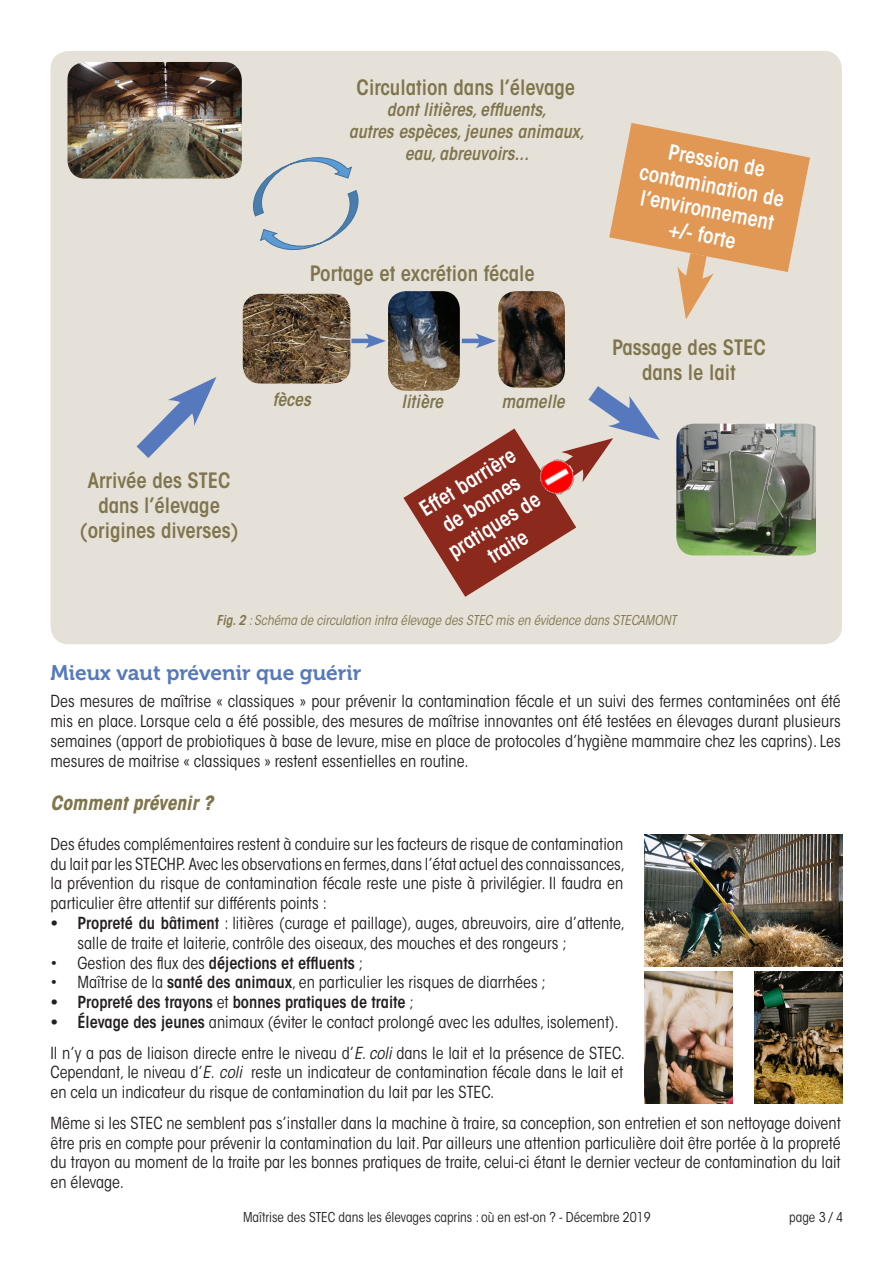
<style>
.page{position:relative;width:893px;height:1263px;background:#fff}
.page>*{position:absolute;margin:0;border:0;box-sizing:border-box;transform-origin:0 0}
.t1{font:600 condensed 21px/25.2px "ITC Avant Garde Std";color:#7f754d;text-align:center}
.t2{font:600 condensed 21px/25.2px "ITC Avant Garde Std";color:#fff;text-align:center}
.t3{font:21px "Museo 700";color:#5679bd}
.t4{font:italic 700 condensed 19.5px "ITC Avant Garde Std";color:#7f754d}
.t5{font:italic 600 condensed 18px "ITC Avant Garde Std";color:#7f754d}
.t6{font:condensed 16.5px/19.8px "ITC Avant Garde Std";color:#231f20;text-align:justify}
.t7{font:600 condensed 16.5px "ITC Avant Garde Std";color:#231f20}
.t8{font:italic condensed 13.5px "ITC Avant Garde Std";color:#7f754d}
.t9{font:condensed 13.5px "ITC Avant Garde Std";color:#231f20}
.s1{font-weight:600}
.s2{font-weight:400}
.s3{font-style:italic}
</style>
<div class="page">
<div style="left:51px;top:51px;width:791px;height:593px;background:#e6e1d8;border-radius:18px"></div>
<img style="left:67px;top:62px;width:175px;height:117px">
<img style="left:676px;top:424px;width:140px;height:131px">
<svg style="left:253px;top:157px;width:106px;height:93px"></svg>
<img style="left:243px;top:294px;width:107px;height:90px">
<img style="left:388px;top:291px;width:72px;height:100px">
<img style="left:498px;top:291px;width:67px;height:79px">
<svg style="left:136px;top:377px;width:81px;height:81px"></svg>
<hr style="left:351px;top:339px;width:22px;height:4px;background:#5679bd">
<svg style="left:365px;top:333px;width:21px;height:15px"></svg>
<hr style="left:462px;top:339px;width:22px;height:4px;background:#5679bd">
<svg style="left:475px;top:333px;width:21px;height:15px"></svg>
<svg style="left:609px;top:123px;width:201px;height:196px"></svg>
<svg style="left:403px;top:370px;width:257px;height:227px"></svg>
<img style="left:535px;top:454px;width:45px;height:46px">
<img style="left:644px;top:834px;width:198px;height:132px">
<img style="left:644px;top:972px;width:88px;height:131px">
<img style="left:754px;top:972px;width:88px;height:131px">
<p class="t1" style="left:80px;top:468px;width:160px">Arrivée des STEC dans l’élevage (origines diverses)</p>
<p class="t1" style="left:357px;top:75px;width:220px">Circulation dans l’élevage</p>
<p class="t5" style="left:387px;top:99px;width:161px">dont litières, effluents,</p>
<p class="t5" style="left:349px;top:120px;width:237px">autres espèces, jeunes animaux,</p>
<p class="t5" style="left:405px;top:142px;width:126px">eau, abreuvoirs...</p>
<p class="t1" style="left:310px;top:261px;width:226px">Portage et excrétion fécale</p>
<p class="t5" style="left:273px;top:388px;width:39px">fèces</p>
<p class="t5" style="left:401px;top:390px;width:43px">litière</p>
<p class="t5" style="left:501px;top:390px;width:65px">mamelle</p>
<p class="t2" style="left:415px;top:500px;width:110px;rotate:-32deg">Effet barrière de bonnes pratiques de traite</p>
<p class="t2" style="left:647px;top:134px;width:148px;rotate:11deg">Pression de contamination de l’environnement +/- forte</p>
<p class="t1" style="left:612px;top:335px;width:155px">Passage des STEC dans le lait</p>
<p class="t8" style="left:217px;top:612px;width:461px"><span class="s1">Fig. 2</span> : Schéma de circulation intra élevage des STEC mis en évidence dans STECAMONT</p>
<p class="t3" style="left:51px;top:661px;width:312px">Mieux vaut prévenir que guérir</p>
<p class="t6" style="left:51px;top:692px;width:792px">Des mesures de maîtrise « classiques » pour prévenir la contamination fécale et un suivi des fermes contaminées ont été mis en place. Lorsque cela a été possible, des mesures de maîtrise innovantes ont été testées en élevages durant plusieurs semaines (apport de probiotiques à base de levure, mise en place de protocoles d’hygiène mammaire chez les caprins). Les mesures de maitrise « classiques » restent essentielles en routine.</p>
<p class="t4" style="left:51px;top:790px;width:164px">Comment prévenir ?</p>
<p class="t6" style="left:51px;top:834px;width:576px">Des études complémentaires restent à conduire sur les facteurs de risque de contamination du lait par les STECHP. Avec les observations en fermes,dans l’état actuel des connaissances, la prévention du risque de contamination fécale reste une piste à privilégier. Il faudra en particulier être attentif sur différents points :</p>
<p class="t6" style="left:78px;top:913px;width:549px;text-indent:-27px"><span class="s1">• Propreté du bâtiment</span> : litières (curage et paillage), auges, abreuvoirs, aire d’attente, salle de traite et laiterie, contrôle des oiseaux, des mouches et des rongeurs ;</p>
<p class="t7" style="left:51px;top:952px;width:314px"><span class="s2">• Gestion des flux des</span> déjections et effluents <span class="s2">;</span></p>
<p class="t6" style="left:51px;top:972px;width:497px">• Maîtrise de la <span class="s1">santé des animaux</span>, en particulier les risques de diarrhées ;</p>
<p class="t7" style="left:51px;top:992px;width:365px">• Propreté des trayons <span class="s2">et</span> bonnes pratiques de traite <span class="s2">;</span></p>
<p class="t6" style="left:51px;top:1012px;width:570px"><span class="s1">• Élevage des jeunes</span> animaux (éviter le contact prolongé avec les adultes, isolement).</p>
<p class="t6" style="left:51px;top:1043px;width:576px">Il n’y a pas de liaison directe entre le niveau d’<span class="s3">E. coli</span> dans le lait et la présence de STEC.<br>Cependant, le niveau d’<span class="s3">E. coli</span> reste un indicateur de contamination fécale dans le lait et en cela un indicateur du risque de contamination du lait par les STEC.</p>
<p class="t6" style="left:51px;top:1113px;width:792px">Même si les STEC ne semblent pas s’installer dans la machine à traire, sa conception, son entretien et son nettoyage doivent être pris en compte pour prévenir la contamination du lait. Par ailleurs une attention particulière doit être portée à la propreté du trayon au moment de la traite par les bonnes pratiques de traite, celui-ci étant le dernier vecteur de contamination du lait en élevage.</p>
<p class="t9" style="left:243px;top:1209px;width:409px">Maîtrise des STEC dans les élevages caprins : où en est-on ? - Décembre 2019</p>
<p class="t9" style="left:789px;top:1209px;width:55px">page 3 / 4</p>
</div>
